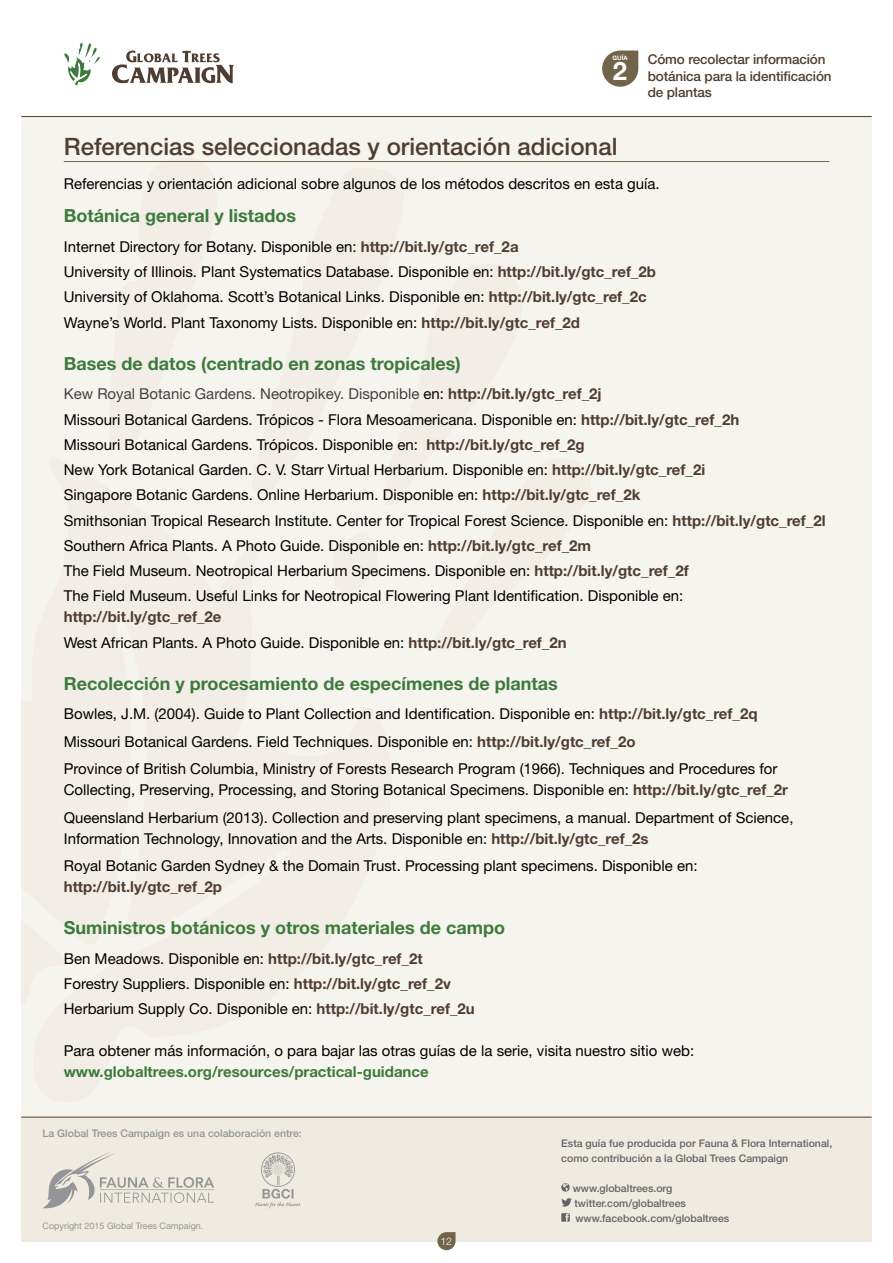
<style>
.page{position:relative;width:893px;height:1263px;background:#fff}
.page>*{position:absolute;margin:0;border:0;box-sizing:border-box;transform-origin:0 0}
.t1{font:700 25.5px "Helvetica Neue";color:#fff}
.t2{font:500 24px "Helvetica Neue";color:#4f3d32}
.t3{font:700 18px "Helvetica Neue";color:#3d7a3b}
.t4{font:15px/25.2px "Helvetica Neue";color:#000}
.t5{font:700 15px/25.2px "Helvetica Neue";color:#4f3d32}
.t6{font:700 15px "Helvetica Neue";color:#3d7a3b}
.t7{font:500 13.5px/16.5px "Helvetica Neue";letter-spacing:-.01em;color:#4f3d32}
.t8{font:500 10.5px/15px "Helvetica Neue";color:#636467}
.t9{font:500 10.5px "Helvetica Neue";color:#939598}
.t10{font:300 10.5px "Helvetica Neue";color:#fff}
.t11{font:9px "Helvetica Neue";color:#939598}
.t12{font:700 6.15px "Helvetica Neue";color:#fff}
.s1{font-weight:700;color:#4f3d32}
.s2{color:#414142}
.s3{font-weight:400;color:#000}
</style>
<div class="page">
<div style="left:21px;top:116px;width:851px;height:1043px;background:#f6f4ee"></div>
<hr style="left:21px;top:116px;width:851px;height:1px;background:#4f3d32">
<hr style="left:64px;top:161px;width:765px;height:1px;background:#71644b">
<div style="left:21px;top:1117px;width:851px;height:125px;background:#efebe0"></div>
<svg style="left:43px;top:1152px;width:171px;height:57px"></svg>
<svg style="left:255px;top:1152px;width:46px;height:56px"></svg>
<svg style="left:437px;top:1232px;width:19px;height:18px"></svg>
<svg style="left:64px;top:43px;width:36px;height:43px"></svg>
<svg style="left:112px;top:51px;width:122px;height:32px"></svg>
<svg style="left:602px;top:51px;width:36px;height:36px"></svg>
<svg style="left:561px;top:1183px;width:9px;height:9px"></svg>
<svg style="left:561px;top:1198px;width:11px;height:9px"></svg>
<svg style="left:561px;top:1213px;width:9px;height:9px"></svg>
<hr style="left:21px;top:1117px;width:851px;height:1px;background:#4f3d32">
<p class="t12" style="left:613px;top:54px;width:17px">GUÍA</p>
<h1 class="t1" style="left:613px;top:55px;width:16px">2</h1>
<p class="t7" style="left:648px;top:51px;width:185px">Cómo recolectar información botánica para la identificación de plantas</p>
<h2 class="t2" style="left:64px;top:132px;width:555px">Referencias seleccionadas y orientación adicional</h2>
<p class="t4" style="left:64px;top:170px;width:597px">Referencias y orientación adicional sobre algunos de los métodos descritos en esta guía.</p>
<p class="t3" style="left:64px;top:205px;width:234px">Botánica general y listados</p>
<p class="t4" style="left:64px;top:234px;width:594px">Internet Directory for Botany. Disponible en: <span class="s1">http://bit.ly/gtc_ref_2a<br></span>University of Illinois. Plant Systematics Database. Disponible en: <span class="s1">http://bit.ly/gtc_ref_2b </span>University of Oklahoma. Scott’s Botanical Links. Disponible en: <span class="s1">http://bit.ly/gtc_ref_2c </span>Wayne’s World. Plant Taxonomy Lists. Disponible en: <span class="s1">http://bit.ly/gtc_ref_2d</span></p>
<p class="t3" style="left:64px;top:352px;width:398px">Bases de datos (centrado en zonas tropicales)</p>
<p class="t4" style="left:64px;top:381px;width:763px"><span class="s2">Kew Royal Botanic Gardens. Neotropikey. Disponible</span> en: <span class="s1">http://bit.ly/gtc_ref_2j<br></span>Missouri Botanical Gardens. Trópicos - Flora Mesoamericana. Disponible en: <span class="s1">http://bit.ly/gtc_ref_2h<br></span>Missouri Botanical Gardens. Trópicos. Disponible en: <span class="s1">http://bit.ly/gtc_ref_2g<br></span>New York Botanical Garden. C. V. Starr Virtual Herbarium. Disponible en: <span class="s1">http://bit.ly/gtc_ref_2i<br></span>Singapore Botanic Gardens. Online Herbarium. Disponible en: <span class="s1">http://bit.ly/gtc_ref_2k<br></span>Smithsonian Tropical Research Institute. Center for Tropical Forest Science. Disponible en: <span class="s1">http://bit.ly/gtc_ref_2l </span>Southern Africa Plants. A Photo Guide. Disponible en: <span class="s1">http://bit.ly/gtc_ref_2m<br></span>The Field Museum. Neotropical Herbarium Specimens. Disponible en: <span class="s1">http://bit.ly/gtc_ref_2f<br></span>The Field Museum. Useful Links for Neotropical Flowering Plant Identification. Disponible en:</p>
<p class="t5" style="left:64px;top:604px;width:504px">http://bit.ly/gtc_ref_2e<br><span class="s3">West African Plants. A Photo Guide. Disponible en:</span> http://bit.ly/gtc_ref_2n</p>
<p class="t3" style="left:64px;top:672px;width:495px">Recolección y procesamiento de especímenes de plantas</p>
<p class="t4" style="left:64px;top:700px;width:715px;line-height:27.3px">Bowles, J.M. (2004). Guide to Plant Collection and Identification. Disponible en: <span class="s1">http://bit.ly/gtc_ref_2q<br></span>Missouri Botanical Gardens. Field Techniques. Disponible en: <span class="s1">http://bit.ly/gtc_ref_2o<br></span>Province of British Columbia, Ministry of Forests Research Program (1966). Techniques and Procedures for</p>
<p class="t4" style="left:64px;top:776px;width:731px;line-height:27.3px">Collecting, Preserving, Processing, and Storing Botanical Specimens. Disponible en: <span class="s1">http://bit.ly/gtc_ref_2r<br></span>Queensland Herbarium (2013). Collection and preserving plant specimens, a manual. Department of Science,</p>
<p class="t4" style="left:64px;top:824px;width:635px;line-height:27.3px">Information Technology, Innovation and the Arts. Disponible en: <span class="s1">http://bit.ly/gtc_ref_2s<br></span>Royal Botanic Garden Sydney &amp; the Domain Trust. Processing plant specimens. Disponible en:</p>
<p class="t5" style="left:64px;top:874px;width:160px">http://bit.ly/gtc_ref_2p</p>
<p class="t3" style="left:64px;top:917px;width:443px">Suministros botánicos y otros materiales de campo</p>
<p class="t4" style="left:64px;top:945px;width:412px">Ben Meadows. Disponible en: <span class="s1">http://bit.ly/gtc_ref_2t<br></span>Forestry Suppliers. Disponible en: <span class="s1">http://bit.ly/gtc_ref_2v<br></span>Herbarium Supply Co. Disponible en: <span class="s1">http://bit.ly/gtc_ref_2u</span></p>
<p class="t4" style="left:64px;top:1038px;width:632px">Para obtener más información, o para bajar las otras guías de la serie, visita nuestro sitio web:</p>
<p class="t6" style="left:64px;top:1063px;width:366px">www.globaltrees.org/resources/practical-guidance</p>
<p class="t9" style="left:43px;top:1127px;width:261px">La Global Trees Campaign es una colaboración entre:</p>
<p class="t11" style="left:43px;top:1221px;width:162px">Copyright 2015 Global Trees Campaign.</p>
<p class="t10" style="left:440px;top:1235px;width:13px">12</p>
<p class="t8" style="left:561px;top:1135px;width:272px">Esta guía fue producida por Fauna &amp; Flora International, como contribución a la Global Trees Campaign</p>
<p class="t8" style="left:573px;top:1180px;width:158px">www.globaltrees.org twitter.com/globaltrees www.facebook.com/globaltrees</p>
</div>
